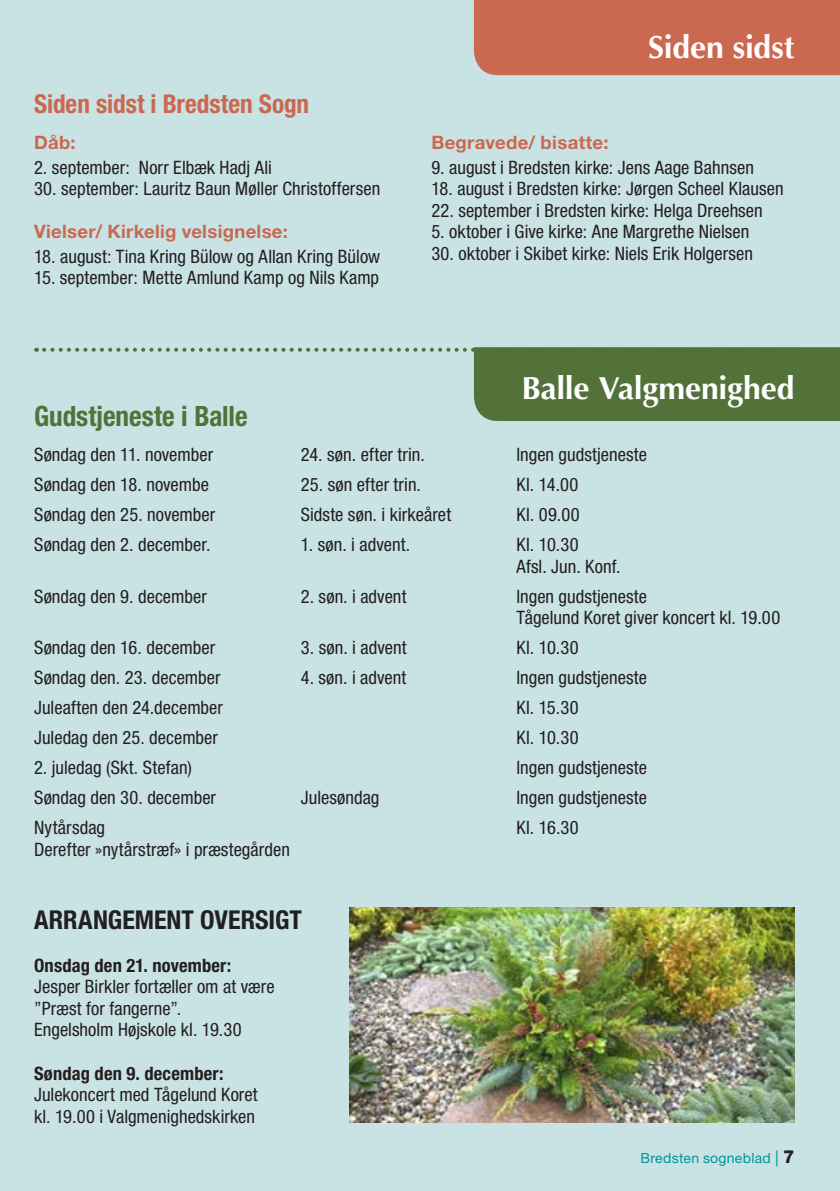
<style>
.page{position:relative;width:840px;height:1191px;background:#fff}
.page>*{position:absolute;margin:0;border:0;box-sizing:border-box;transform-origin:0 0}
.t1{font:700 32px "Optima";letter-spacing:-.005em;color:#fff}
.t2{font:700 condensed 28px "Helvetica Neue LT Std";color:#527239}
.t3{font:700 condensed 26px "Helvetica Neue LT Std";color:#cb6850}
.t4{font:700 condensed 26px "Helvetica Neue LT Std";color:#231f20}
.t5{font:condensed 18.4px/21.4px "Helvetica Neue LT Std";letter-spacing:.005em;color:#231f20}
.t6{font:700 18.4px "Helvetica Neue LT Std";letter-spacing:.015em;color:#cb6850}
.t7{font:700 condensed 18.4px "Helvetica Neue LT Std";letter-spacing:.01em;color:#231f20}
.t8{font:14px "Helvetica Neue LT Std";letter-spacing:.02em;color:#009796}
.s1{font-size:16px}
.s2{font-weight:800;font-size:18px;color:#231f20}
</style>
<div class="page">
<div style="left:0;top:0;width:839px;height:1191px;background:#c9e2e4"></div>
<svg style="left:44px;top:347px;width:795px;height:74px"></svg>
<div style="left:473px;top:0;width:366px;height:75px;background:#cb6850"></div>
<img style="left:349px;top:907px;width:445px;height:216px">
<h3 class="t3" style="left:34px;top:88px;width:276px">Siden sidst i Bredsten Sogn</h3>
<p class="t6" style="left:34px;top:131px;width:43px">Dåb:</p>
<p class="t5" style="left:34px;top:156px;width:239px">2. september: Norr Elbæk Hadj Ali</p>
<p class="t5" style="left:34px;top:178px;width:347px">30. september: Lauritz Baun Møller Christoffersen</p>
<p class="t6" style="left:34px;top:220px;width:255px">Vielser/ Kirkelig velsignelse:</p>
<p class="t5" style="left:34px;top:245px;width:347px">18. august: Tina Kring Bülow og Allan Kring Bülow</p>
<p class="t5" style="left:34px;top:267px;width:346px">15. september: Mette Amlund Kamp og Nils Kamp</p>
<h1 class="t1" style="left:647px;top:28px;width:148px">Siden sidst</h1>
<p class="t6" style="left:431px;top:131px;width:178px">Begravede/ bisatte:</p>
<p class="t5" style="left:431px;top:156px;width:324px">9. august i Bredsten kirke: Jens Aage Bahnsen</p>
<p class="t5" style="left:431px;top:178px;width:353px">18. august i Bredsten kirke: Jørgen Scheel Klausen</p>
<p class="t5" style="left:431px;top:199px;width:333px">22. september i Bredsten kirke: Helga Dreehsen</p>
<p class="t5" style="left:431px;top:221px;width:319px">5. oktober i Give kirke: Ane Margrethe Nielsen</p>
<p class="t5" style="left:431px;top:242px;width:323px">30. oktober i Skibet kirke: Niels Erik Holgersen</p>
<h1 class="t1" style="left:521px;top:369px;width:274px">Balle Valgmenighed</h1>
<h2 class="t2" style="left:34px;top:399px;width:215px">Gudstjeneste i Balle</h2>
<p class="t5" style="left:34px;top:444px;width:180px">Søndag den 11. november</p>
<p class="t5" style="left:300px;top:444px;width:125px">24. søn. efter trin.</p>
<p class="t5" style="left:516px;top:444px;width:132px">lngen gudstjeneste</p>
<p class="t5" style="left:34px;top:474px;width:176px">Søndag den 18. novembe</p>
<p class="t5" style="left:300px;top:474px;width:122px">25. søn efter trin.</p>
<p class="t5" style="left:516px;top:474px;width:63px">Kl. 14.00</p>
<p class="t5" style="left:34px;top:504px;width:183px">Søndag den 25. november</p>
<p class="t5" style="left:300px;top:504px;width:152px">Sidste søn. i kirkeåret</p>
<p class="t5" style="left:516px;top:504px;width:65px">Kl. 09.00</p>
<p class="t5" style="left:34px;top:534px;width:178px">Søndag den 2. december.</p>
<p class="t5" style="left:300px;top:534px;width:111px">1. søn. i advent.</p>
<p class="t5" style="left:516px;top:534px;width:106px">Kl. 10.30<br>Afsl. Jun. Konf.</p>
<p class="t5" style="left:34px;top:585px;width:174px">Søndag den 9. december</p>
<p class="t5" style="left:300px;top:585px;width:107px">2. søn. i advent</p>
<p class="t5" style="left:516px;top:585px;width:265px">lngen gudstjeneste<br>Tågelund Koret giver koncert kl. 19.00</p>
<p class="t5" style="left:34px;top:637px;width:182px">Søndag den 16. december</p>
<p class="t5" style="left:300px;top:637px;width:107px">3. søn. i advent</p>
<p class="t5" style="left:516px;top:637px;width:64px">Kl. 10.30</p>
<p class="t5" style="left:34px;top:667px;width:188px">Søndag den. 23. december</p>
<p class="t5" style="left:300px;top:667px;width:107px">4. søn. i advent</p>
<p class="t5" style="left:516px;top:667px;width:132px">lngen gudstjeneste</p>
<p class="t5" style="left:34px;top:697px;width:190px">Juleaften den 24.december</p>
<p class="t5" style="left:516px;top:697px;width:64px">Kl. 15.30</p>
<p class="t5" style="left:34px;top:727px;width:185px">Juledag den 25. december</p>
<p class="t5" style="left:516px;top:727px;width:64px">Kl. 10.30</p>
<p class="t5" style="left:34px;top:757px;width:159px">2. juledag (Skt. Stefan)</p>
<p class="t5" style="left:516px;top:757px;width:132px">lngen gudstjeneste</p>
<p class="t5" style="left:34px;top:787px;width:183px">Søndag den 30. december</p>
<p class="t5" style="left:300px;top:787px;width:80px">Julesøndag</p>
<p class="t5" style="left:516px;top:787px;width:132px">lngen gudstjeneste</p>
<p class="t5" style="left:34px;top:817px;width:73px">Nytårsdag</p>
<p class="t5" style="left:516px;top:817px;width:64px">Kl. 16.30</p>
<p class="t5" style="left:34px;top:838px;width:257px">Derefter »nytårstræf» i præstegården</p>
<h3 class="t4" style="left:34px;top:904px;width:269px">ARRANGEMENT OVERSIGT</h3>
<p class="t7" style="left:34px;top:954px;width:198px">Onsdag den 21. november:</p>
<p class="t5" style="left:34px;top:976px;width:242px">Jesper Birkler fortæller om at være ”Præst for fangerne”.<br>Engelsholm Højskole kl. 19.30</p>
<p class="t7" style="left:34px;top:1061px;width:191px">Søndag den 9. december:</p>
<p class="t5" style="left:34px;top:1083px;width:225px">Julekoncert med Tågelund Koret kl. 19.00 i Valgmenighedskirken</p>
<p class="t8" style="left:640px;top:1149px;width:155px">Bredsten sogneblad <span class="s1">|</span> <span class="s2">7</span></p>
</div>
